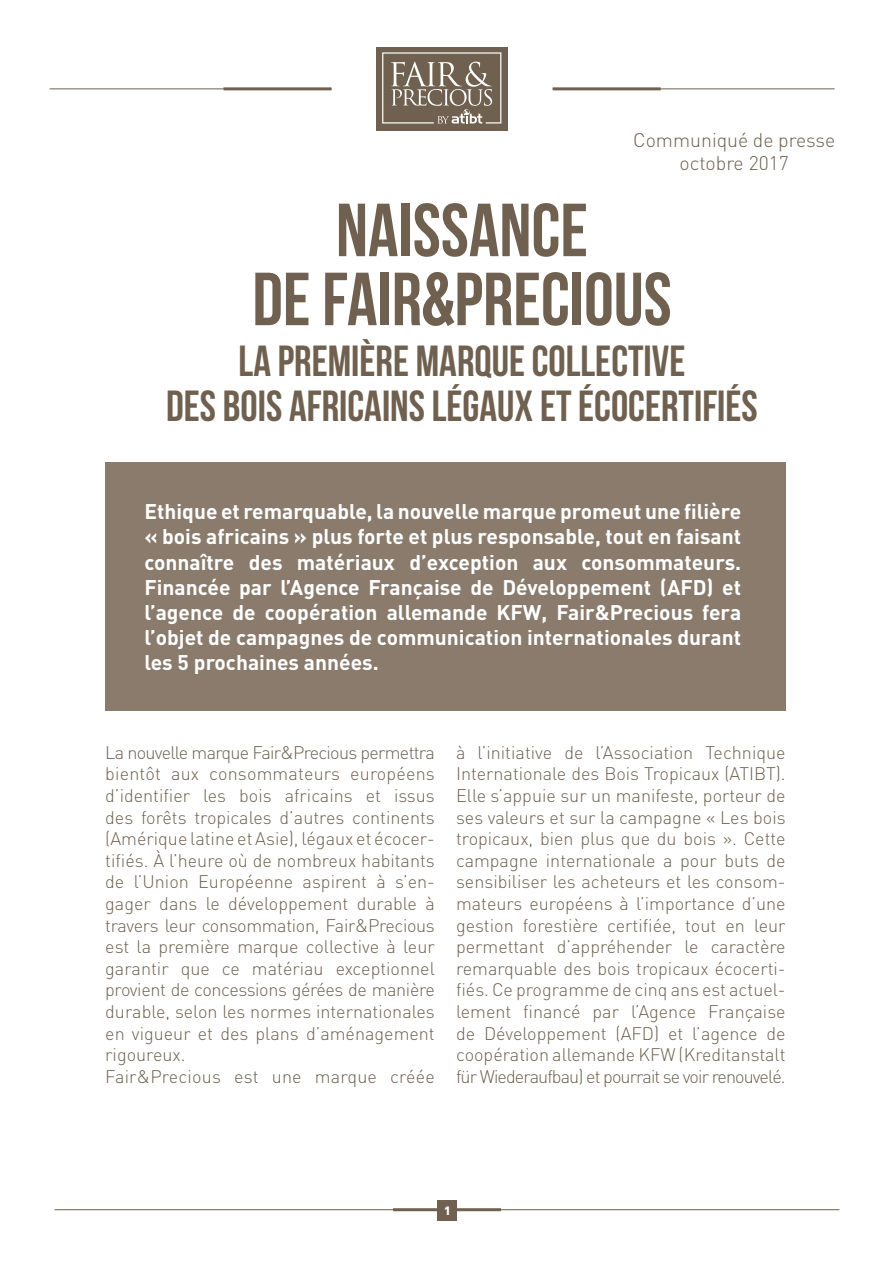
<style>
.page{position:relative;width:893px;height:1263px;background:#fff}
.page>*{position:absolute;margin:0;border:0;box-sizing:border-box;transform-origin:0 0}
.t1{font:700 75px/69px "Bebas Neue";color:#6f604f;text-align:center}
.t2{font:700 43.5px/45px "Bebas Neue";color:#6f604f;text-align:center}
.t3{font:700 21px/25.2px "DIN";color:#fff;text-align:justify}
.t4{font:300 19.5px/23.4px "DIN";color:#6f604f;text-align:center}
.t5{font:300 18px/21.6px "DIN";color:#6f604f}
.t6{font:900 12px "DIN";color:#fff}
.s1{font-family:"Gotham Condensed"}
</style>
<div class="page">
<div style="left:376px;top:47px;width:132px;height:83px;background:#6f604f"></div>
<svg style="left:382px;top:52px;width:119px;height:72px"></svg>
<hr style="left:50px;top:88px;width:282px;height:1px;background:#6f604f">
<hr style="left:553px;top:88px;width:282px;height:1px;background:#6f604f">
<hr style="left:224px;top:87px;width:108px;height:3px;background:#6f604f">
<hr style="left:553px;top:87px;width:108px;height:3px;background:#6f604f">
<hr style="left:55px;top:1209px;width:784px;height:1px;background:#6f604f">
<hr style="left:393px;top:1208px;width:108px;height:3px;background:#6f604f">
<div style="left:438px;top:1200px;width:19px;height:20px;background:#6f604f"></div>
<div style="left:105px;top:462px;width:681px;height:248px;background:#8a7b6c"></div>
<p class="t4" style="left:633px;top:128px;width:204px">Communiqué de presse octobre 2017</p>
<h1 class="t1" style="left:252px;top:195px;width:421px">NAISSANCE<br>DE FAIR<span class="s1">&amp;</span>PRECIOUS</h1>
<h2 class="t2" style="left:166px;top:338px;width:593px">LA PREMIÈRE MARQUE COLLECTIVE<br>DES BOIS AFRICAINS LÉGAUX ET ÉCOCERTIFIÉS</h2>
<p class="t3" style="left:144px;top:498px;width:598px">Ethique et remarquable, la nouvelle marque promeut une filière « bois africains » plus forte et plus responsable, tout en faisant connaître des matériaux d’exception aux consommateurs.<br>Financée par l’Agence Française de Développement (AFD) et l’agence de coopération allemande KFW, Fair&amp;Precious fera l’objet de campagnes de communication internationales durant les 5 prochaines années.</p>
<p class="t5" style="left:105px;top:741px;width:331px">La nouvelle marque Fair&amp;Precious permettra bientôt aux consommateurs européens d’identifier les bois africains et issus des forêts tropicales d’autres continents (Amérique latine et Asie), légaux et écocer&shy;tifiés. à l’heure où de nombreux habitants de l’Union Européenne aspirent à s’en&shy;gager dans le développement durable à travers leur consommation, Fair&amp;Precious est la première marque collective à leur garantir que ce matériau exceptionnel provient de concessions gérées de manière durable, selon les normes internationales en vigueur et des plans d’aménagement rigoureux.<br>Fair&amp;Precious est une marque créée</p>
<p class="t5" style="left:456px;top:741px;width:331px;text-align:justify">à l’initiative de l’Association Technique Internationale des Bois Tropicaux (ATIBT).<br>Elle s’appuie sur un manifeste, porteur de ses valeurs et sur la campagne « Les bois tropicaux, bien plus que du bois ». Cette campagne internationale a pour buts de sensibiliser les acheteurs et les consom&shy;mateurs européens à l’importance d’une gestion forestière certifiée, tout en leur permettant d’appréhender le caractère remarquable des bois tropicaux écocerti&shy;fiés. Ce programme de cinq ans est actuel&shy;lement financé par l’Agence Française de Développement (AFD) et l’agence de coopération allemande KFW (Kreditanstalt für Wiederaufbau) et pourrait se voir renouvelé.</p>
<p class="t6" style="left:444px;top:1203px;width:8px">1</p>
</div>
